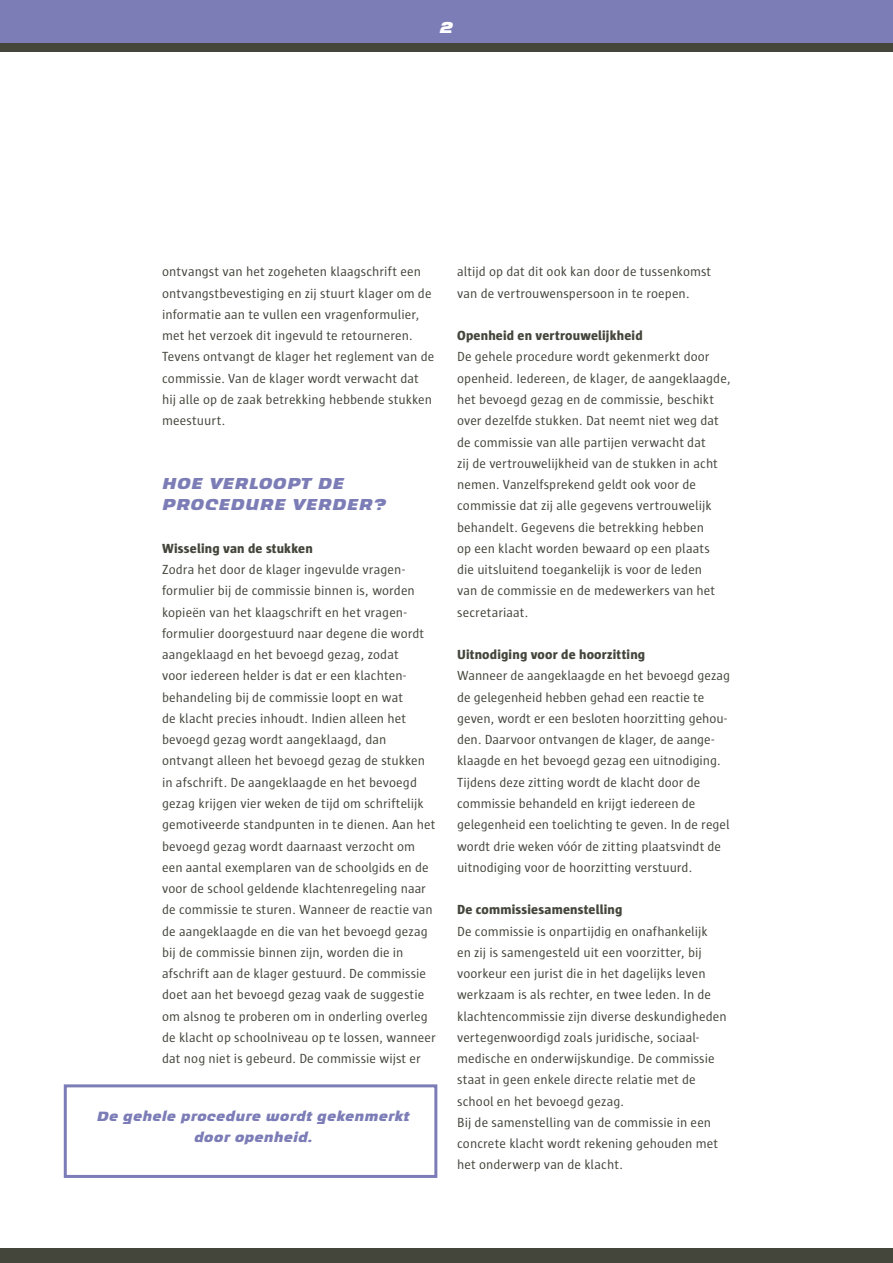
<style>
.page{position:relative;width:893px;height:1263px;background:#fff}
.page>*{position:absolute;margin:0;border:0;box-sizing:border-box;transform-origin:0 0}
.tussenkop{font:italic 700 21.3px/21.3px "Ritafurey";letter-spacing:.015em;color:#7c7db7}
.tussenkop-2{font:italic 700 21.3px "Ritafurey";color:#fff}
.brood{font:italic 700 18px/21.3px "Ritafurey";color:#7c7db7;text-align:center}
.brood-2{font:13.5px/21.3px "Sun";letter-spacing:.005em;color:#44463c}
.subkop{font:800 13.5px "Sun";letter-spacing:.015em;color:#44463c}
</style>
<div class="page">
<div style="left:0;top:24px;width:893px;height:28px;background:#44463c"></div>
<div style="left:0;top:0;width:893px;height:43px;background:#7c7db7"></div>
<div style="left:0;top:1248px;width:893px;height:15px;background:#44463c"></div>
<div style="left:64px;top:1084px;width:373px;height:94px;border:3px solid #7c7db7"></div>
<p class="tussenkop-2" style="left:440px;top:17px;width:15px">2</p>
<p class="brood-2" style="left:162px;top:261px;width:274px">ontvangst van het zogeheten klaagschrift een ontvangstbevestiging en zij stuurt klager om de informatie aan te vullen een vragenformulier, met het verzoek dit ingevuld te retourneren.<br>Tevens ontvangt de klager het reglement van de commissie. Van de klager wordt verwacht dat hij alle op de zaak betrekking hebbende stukken meestuurt.</p>
<p class="tussenkop" style="left:162px;top:472px;width:225px">HOE VERLOOPT DE<br>PROCEDURE VERDER?</p>
<p class="subkop" style="left:162px;top:541px;width:152px">Wisseling van de stukken</p>
<p class="brood-2" style="left:162px;top:559px;width:275px">Zodra het door de klager ingevulde vragen&shy;formulier bij de commissie binnen is, worden kopieën van het klaagschrift en het vragen&shy;formulier doorgestuurd naar degene die wordt aangeklaagd en het bevoegd gezag, zodat<br>voor iedereen helder is dat er een klachten&shy;behandeling bij de commissie loopt en wat<br>de klacht precies inhoudt. Indien alleen het bevoegd gezag wordt aangeklaagd, dan ontvangt alleen het bevoegd gezag de stukken in afschrift. De aangeklaagde en het bevoegd gezag krijgen vier weken de tijd om schriftelijk gemotiveerde standpunten in te dienen. Aan het bevoegd gezag wordt daarnaast verzocht om een aantal exemplaren van de schoolgids en de voor de school geldende klachtenregeling naar de commissie te sturen. Wanneer de reactie van de aangeklaagde en die van het bevoegd gezag bij de commissie binnen zijn, worden die in afschrift aan de klager gestuurd. De commissie doet aan het bevoegd gezag vaak de suggestie om alsnog te proberen om in onderling overleg de klacht op schoolniveau op te lossen, wanneer dat nog niet is gebeurd. De commissie wijst er</p>
<p class="brood" style="left:97px;top:1105px;width:314px">De gehele procedure wordt gekenmerkt door openheid.</p>
<p class="brood-2" style="left:457px;top:261px;width:256px">altijd op dat dit ook kan door de tussenkomst van de vertrouwenspersoon in te roepen.</p>
<p class="subkop" style="left:457px;top:328px;width:187px">Openheid en vertrouwelijkheid</p>
<p class="brood-2" style="left:457px;top:346px;width:275px">De gehele procedure wordt gekenmerkt door openheid. Iedereen, de klager, de aangeklaagde, het bevoegd gezag en de commissie, beschikt over dezelfde stukken. Dat neemt niet weg dat de commissie van alle partijen verwacht dat<br>zij de vertrouwelijkheid van de stukken in acht nemen. Vanzelfsprekend geldt ook voor de commissie dat zij alle gegevens vertrouwelijk behandelt. Gegevens die betrekking hebben<br>op een klacht worden bewaard op een plaats<br>die uitsluitend toegankelijk is voor de leden<br>van de commissie en de medewerkers van het secretariaat.</p>
<p class="subkop" style="left:457px;top:647px;width:190px">Uitnodiging voor de hoorzitting</p>
<p class="brood-2" style="left:457px;top:665px;width:275px">Wanneer de aangeklaagde en het bevoegd gezag de gelegenheid hebben gehad een reactie te geven, wordt er een besloten hoorzitting gehou&shy;den. Daarvoor ontvangen de klager, de aange&shy;klaagde en het bevoegd gezag een uitnodiging.<br>Tijdens deze zitting wordt de klacht door de commissie behandeld en krijgt iedereen de gelegenheid een toelichting te geven. In de regel wordt drie weken vóór de zitting plaatsvindt de uitnodiging voor de hoorzitting verstuurd.</p>
<p class="subkop" style="left:457px;top:902px;width:167px">De commissiesamenstelling</p>
<p class="brood-2" style="left:457px;top:920px;width:271px">De commissie is onpartijdig en onafhankelijk<br>en zij is samengesteld uit een voorzitter, bij voorkeur een jurist die in het dagelijks leven werkzaam is als rechter, en twee leden. In de klachtencommissie zijn diverse deskundigheden vertegenwoordigd zoals juridische, sociaal&shy;medische en onderwijskundige. De commissie staat in geen enkele directe relatie met de school en het bevoegd gezag.</p>
<p class="brood-2" style="left:457px;top:1112px;width:263px">Bij de samenstelling van de commissie in een concrete klacht wordt rekening gehouden met het onderwerp van de klacht.</p>
</div>
